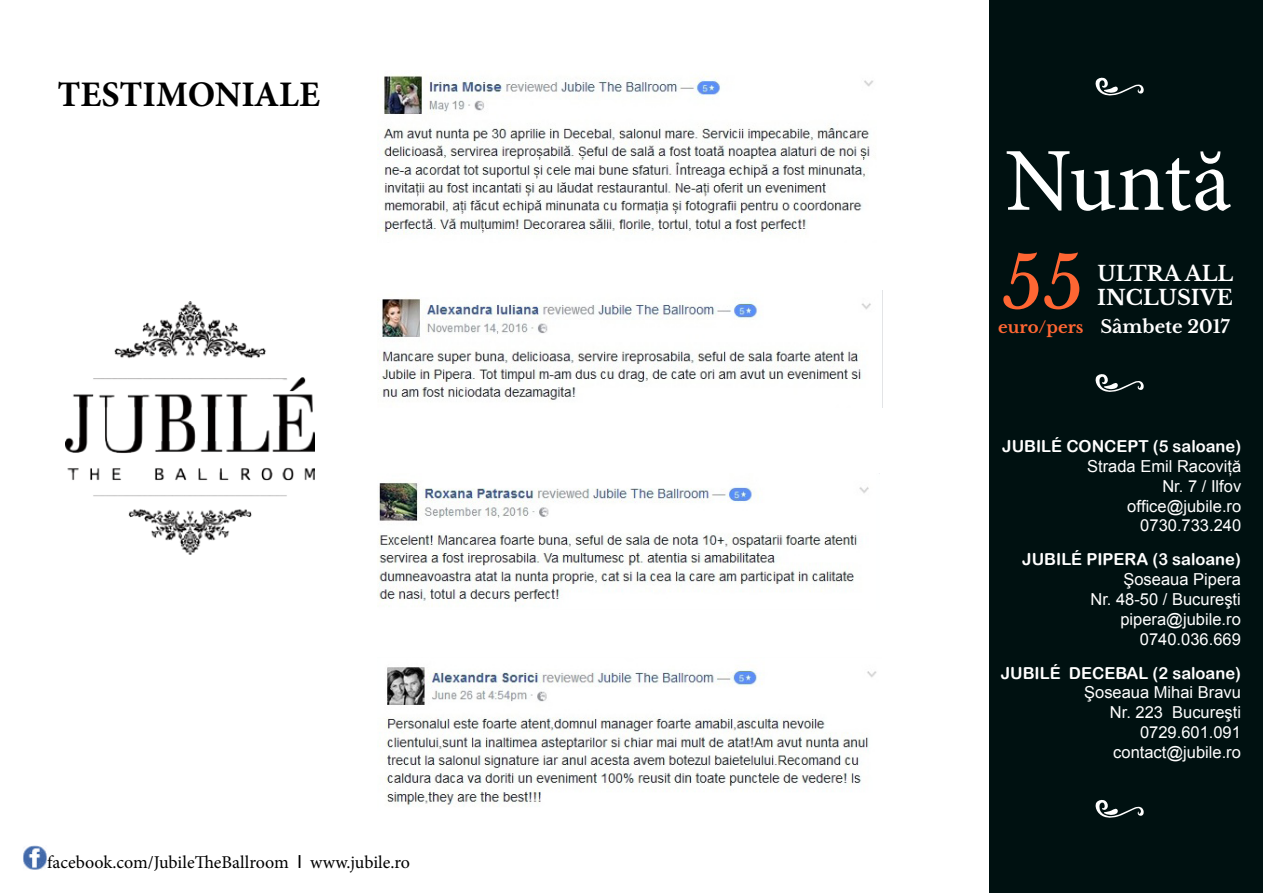
<style>
.page{position:relative;width:1263px;height:893px;background:#fff}
.page>*{position:absolute;margin:0;border:0;box-sizing:border-box;transform-origin:0 0}
.t1{font:90px "Minion Pro";letter-spacing:-.01em;color:#fff}
.t2{font:72px "Libre Baskerville";color:#f63}
.t3{font:700 36px "Minion Pro";color:#000}
.t4{font:700 21px/24px "Libre Baskerville";color:#fff}
.t5{font:18px "Minion Pro";color:#000}
.t6{font:700 18px "Libre Baskerville";color:#fff}
.t7{font:16.5px/19.8px "Arial";color:#fff;text-align:right}
.t8{font:16.5px "Arial Rounded MT Bold";color:#fff}
.t9{font:700 16.5px "Libre Baskerville";color:#f63}
.s1{font-family:"Arial"}
</style>
<div class="page">
<div style="left:989px;top:0;width:274px;height:893px;background:#011"></div>
<svg style="left:1095px;top:374px;width:49px;height:18px"></svg>
<img style="left:23px;top:845px;width:24px;height:25px">
<svg style="left:1095px;top:77px;width:49px;height:19px"></svg>
<svg style="left:1095px;top:800px;width:49px;height:18px"></svg>
<img style="left:65px;top:302px;width:249px;height:252px">
<img style="left:381px;top:75px;width:493px;height:159px">
<img style="left:379px;top:667px;width:498px;height:140px">
<img style="left:379px;top:298px;width:492px;height:102px">
<img style="left:378px;top:482px;width:491px;height:121px">
<h3 class="t3" style="left:58px;top:69px;width:264px">TESTIMONIALE</h3>
<p class="t5" style="left:47px;top:850px;width:364px">facebook.com/JubileTheBallroom <span class="s1">I</span> www.jubile.ro</p>
<h1 class="t1" style="left:1005px;top:121px;width:228px">Nuntă</h1>
<h2 class="t2" style="left:1002px;top:239px;width:83px">55</h2>
<p class="t9" style="left:998px;top:317px;width:87px">euro/pers</p>
<p class="t4" style="left:1097px;top:261px;width:138px">ULTRA ALL<br>INCLUSIVE</p>
<p class="t6" style="left:1100px;top:316px;width:131px">Sâmbete 2017</p>
<p class="t8" style="left:1002px;top:436px;width:240px">JUBILÉ CONCEPT (5 saloane)</p>
<p class="t7" style="left:1087px;top:456px;width:156px">Strada Emil Racoviţă<br>Nr. 7 / Ilfov office@jubile.ro<br>0730.733.240</p>
<p class="t8" style="left:1022px;top:550px;width:220px">JUBILÉ PIPERA (3 saloane)</p>
<p class="t7" style="left:1090px;top:570px;width:152px">Şoseaua Pipera<br>Nr. 48-50 / Bucureşti pipera@jubile.ro<br>0740.036.669</p>
<p class="t8" style="left:1001px;top:663px;width:242px">JUBILÉ DECEBAL (2 saloane)</p>
<p class="t7" style="left:1084px;top:683px;width:158px">Şoseaua Mihai Bravu<br>Nr. 223 Bucureşti<br>0729.601.091 contact@jubile.ro</p>
</div>
